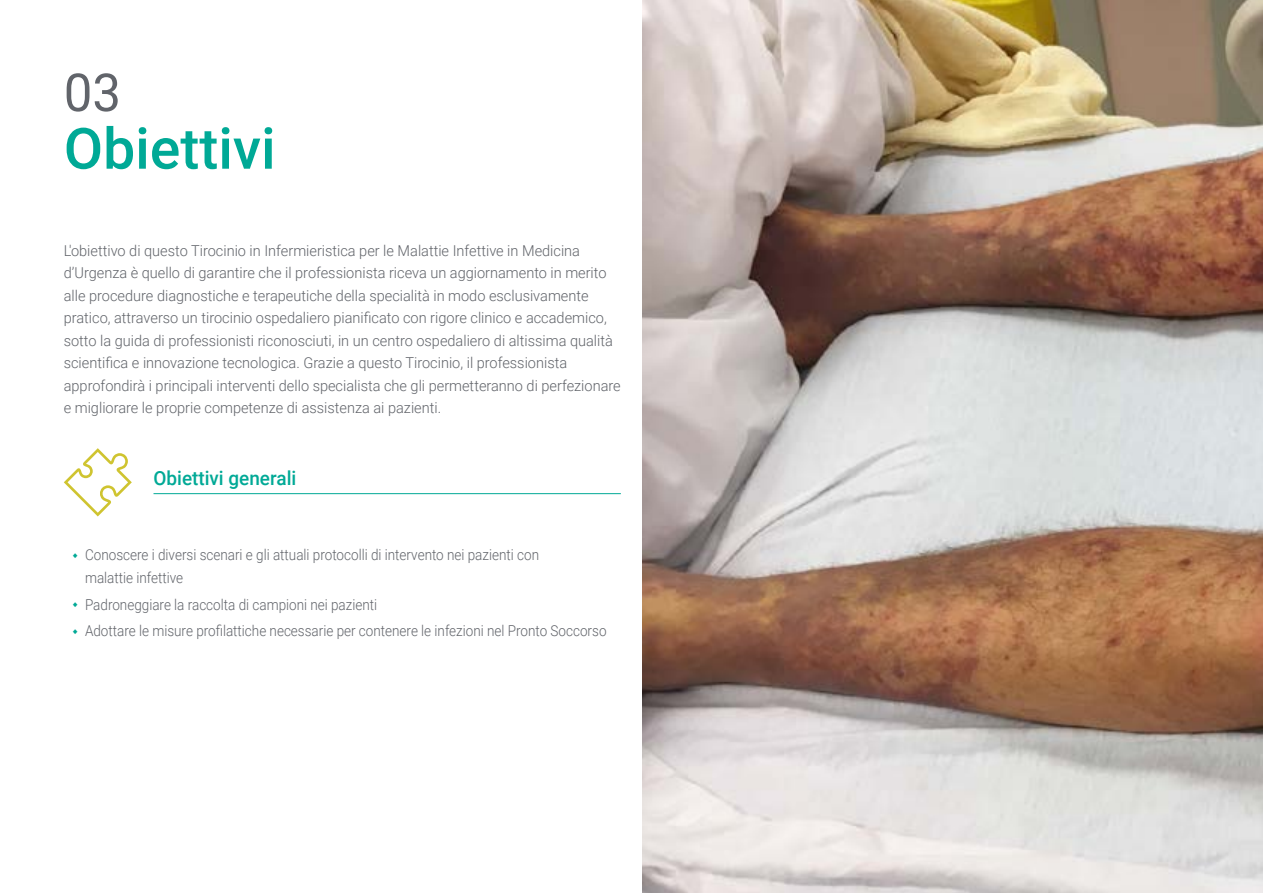
<style>
.page{position:relative;width:1263px;height:893px;background:#fff}
.page>*{position:absolute;margin:0;border:0;box-sizing:border-box;transform-origin:0 0}
.t1{font:500 57px "Roboto";color:#00a996}
.t2{font:52.5px "Roboto";color:#61646a}
.t3{font:500 19.5px "Roboto";color:#00a996}
.t4{font:300 15px/22.5px "Roboto";color:#61646a}
.t5{font:300 15px/22.5px "Roboto";color:#61646a;scale:.9 1}
</style>
<div class="page">
<img style="left:642px;top:0;width:621px;height:893px">
<hr style="left:153px;top:493px;width:468px;height:1px;background:#00a996">
<svg style="left:64px;top:448px;width:68px;height:68px"></svg>
<h2 class="t2" style="left:64px;top:56px;width:59px">03</h2>
<h1 class="t1" style="left:64px;top:108px;width:213px">Obiettivi</h1>
<p class="t4" style="left:64px;top:239px;width:558px">L'obiettivo di questo Tirocinio in Infermieristica per le Malattie Infettive in Medicina d’Urgenza è quello di garantire che il professionista riceva un aggiornamento in merito alle procedure diagnostiche e terapeutiche della specialità in modo esclusivamente pratico, attraverso un tirocinio ospedaliero pianificato con rigore clinico e accademico, sotto la guida di professionisti riconosciuti, in un centro ospedaliero di altissima qualità scientifica e innovazione tecnologica. Grazie a questo Tirocinio, il professionista approfondirà i principali interventi dello specialista che gli permetteranno di perfezionare e migliorare le proprie competenze di assistenza ai pazienti.</p>
<h3 class="t3" style="left:153px;top:465px;width:144px">Obiettivi generali</h3>
<p class="t5" style="left:85px;top:543px;width:506px">Conoscere i diversi scenari e gli attuali protocolli di intervento nei pazienti con malattie infettive</p>
<p class="t5" style="left:85px;top:590px;width:581px;line-height:26.7px">Padroneggiare la raccolta di campioni nei pazienti<br>Adottare le misure profilattiche necessarie per contenere le infezioni nel Pronto Soccorso</p>
</div>
